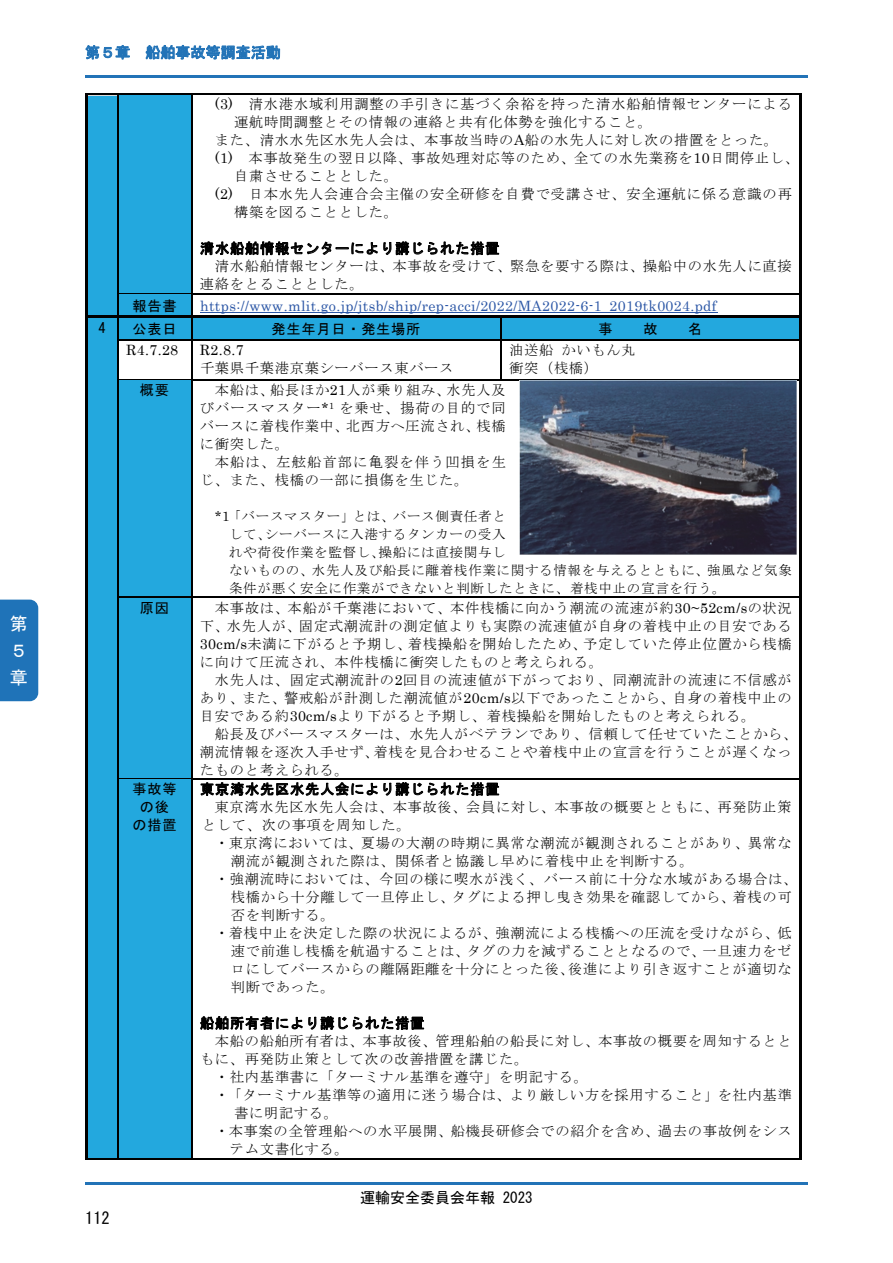
<style>
.page{position:relative;width:893px;height:1263px;background:#fff}
.page>*{position:absolute;margin:0;border:0;box-sizing:border-box;transform-origin:0 0}
.t1{font:18px/27px "MS Gothic";color:#fff}
.t2{font:16.5px "MS Gothic";color:#000}
.t3{font:15px "MS Gothic";color:#000}
.t4{font:15px "MS Gothic";color:#2273b7}
.t5{font:14.25px/18px "MS Mincho";letter-spacing:.05em;color:#000}
.t6{font:14.25px/18px "MS Gothic";letter-spacing:.055em;color:#000;text-align:center}
.t7{font:14.25px "Century";letter-spacing:.025em;color:#2c57a6}
.t8{font:14.25px/18px "MS Mincho";letter-spacing:.075em;color:#000}
.t9{font:14.25px "Century";color:#000}
.t10{font:13.5px/18px "MS Mincho";letter-spacing:.055em;color:#000}
.s1{font-family:"Century"}
</style>
<div class="page">
<hr style="left:85px;top:75px;width:723px;height:3px;background:#2273b7">
<hr style="left:85px;top:1182px;width:723px;height:2px;background:#2273b7">
<div style="left:87px;top:95px;width:30px;height:198px;background:#23a8de"></div>
<div style="left:119px;top:95px;width:72px;height:198px;background:#23a8de"></div>
<hr style="left:87px;top:94px;width:30px;height:1px;background:#000">
<hr style="left:87px;top:95px;width:30px;height:1px;background:#d9d9d9">
<hr style="left:119px;top:94px;width:72px;height:1px;background:#000">
<hr style="left:193px;top:94px;width:606px;height:1px;background:#000">
<hr style="left:85px;top:95px;width:2px;height:198px;background:#000">
<hr style="left:117px;top:95px;width:2px;height:198px;background:#000">
<hr style="left:191px;top:95px;width:2px;height:198px;background:#000">
<hr style="left:799px;top:95px;width:3px;height:198px;background:#000">
<div style="left:87px;top:293px;width:30px;height:23px;background:#23a8de"></div>
<div style="left:119px;top:295px;width:72px;height:21px;background:#23a8de"></div>
<hr style="left:200px;top:312px;width:517px;height:1px;background:#2c57a6">
<hr style="left:119px;top:293px;width:72px;height:1px;background:#000">
<hr style="left:119px;top:294px;width:72px;height:1px;background:#23a8de">
<hr style="left:193px;top:293px;width:606px;height:1px;background:#000">
<hr style="left:85px;top:295px;width:2px;height:21px;background:#000">
<hr style="left:117px;top:295px;width:2px;height:21px;background:#000">
<hr style="left:191px;top:295px;width:2px;height:21px;background:#000">
<hr style="left:799px;top:295px;width:3px;height:21px;background:#000">
<div style="left:87px;top:318px;width:30px;height:840px;background:#23a8de"></div>
<div style="left:119px;top:318px;width:72px;height:21px;background:#23a8de"></div>
<div style="left:193px;top:318px;width:307px;height:21px;background:#23a8de"></div>
<div style="left:502px;top:318px;width:297px;height:21px;background:#23a8de"></div>
<hr style="left:85px;top:316px;width:717px;height:2px;background:#000">
<hr style="left:85px;top:318px;width:2px;height:21px;background:#000">
<hr style="left:117px;top:318px;width:2px;height:21px;background:#000">
<hr style="left:191px;top:318px;width:2px;height:21px;background:#000">
<hr style="left:500px;top:318px;width:2px;height:21px;background:#000">
<hr style="left:799px;top:318px;width:3px;height:21px;background:#000">
<hr style="left:119px;top:339px;width:72px;height:2px;background:#000">
<hr style="left:193px;top:339px;width:307px;height:2px;background:#000">
<hr style="left:502px;top:339px;width:297px;height:2px;background:#000">
<hr style="left:85px;top:341px;width:2px;height:38px;background:#000">
<hr style="left:117px;top:341px;width:2px;height:38px;background:#000">
<hr style="left:191px;top:341px;width:2px;height:38px;background:#000">
<hr style="left:500px;top:341px;width:2px;height:38px;background:#000">
<hr style="left:799px;top:341px;width:3px;height:38px;background:#000">
<div style="left:119px;top:381px;width:72px;height:216px;background:#23a8de"></div>
<hr style="left:119px;top:379px;width:72px;height:2px;background:#000">
<hr style="left:193px;top:379px;width:606px;height:2px;background:#000">
<hr style="left:85px;top:381px;width:2px;height:216px;background:#000">
<hr style="left:117px;top:381px;width:2px;height:216px;background:#000">
<hr style="left:191px;top:381px;width:2px;height:216px;background:#000">
<hr style="left:799px;top:381px;width:3px;height:216px;background:#000">
<div style="left:119px;top:598px;width:72px;height:180px;background:#23a8de"></div>
<hr style="left:119px;top:597px;width:72px;height:1px;background:#000">
<hr style="left:193px;top:597px;width:606px;height:1px;background:#000">
<hr style="left:85px;top:598px;width:2px;height:180px;background:#000">
<hr style="left:117px;top:598px;width:2px;height:180px;background:#000">
<hr style="left:191px;top:598px;width:2px;height:180px;background:#000">
<hr style="left:799px;top:598px;width:3px;height:180px;background:#000">
<div style="left:119px;top:780px;width:72px;height:378px;background:#23a8de"></div>
<hr style="left:119px;top:778px;width:72px;height:2px;background:#000">
<hr style="left:193px;top:778px;width:606px;height:2px;background:#000">
<hr style="left:85px;top:780px;width:2px;height:378px;background:#000">
<hr style="left:85px;top:1158px;width:32px;height:1px;background:#000">
<hr style="left:117px;top:780px;width:2px;height:379px;background:#000">
<hr style="left:119px;top:1158px;width:72px;height:1px;background:#000">
<hr style="left:191px;top:780px;width:2px;height:379px;background:#000">
<hr style="left:193px;top:1158px;width:606px;height:1px;background:#000">
<hr style="left:799px;top:780px;width:3px;height:379px;background:#000">
<img style="left:519px;top:381px;width:277px;height:174px">
<div style="left:0;top:600px;width:38px;height:101px;background:#1f73b8"></div>
<p class="t1" style="left:10px;top:610px;width:19px">第<br>５章</p>
<p class="t4" style="left:85px;top:45px;width:197px">第５章 船舶事故等調査活動</p>
<p class="t5" style="left:215px;top:95px;width:578px"><span class="s1">(3)</span> 清水港水域利用調整の手引きに基づく余裕を持った清水船舶情報センターによる</p>
<p class="t5" style="left:234px;top:113px;width:419px">運航時間調整とその情報の連絡と共有化体勢を強化すること。</p>
<p class="t5" style="left:215px;top:131px;width:565px">また、清水水先区水先人会は、本事故当時の<span class="s1">A</span>船の水先人に対し次の措置をとった。</p>
<p class="t5" style="left:215px;top:149px;width:586px"><span class="s1">(1)</span> 本事故発生の翌日以降、事故処理対応等のため、全ての水先業務を<span class="s1">10</span>日間停止し、</p>
<p class="t5" style="left:234px;top:167px;width:165px">自粛させることとした。</p>
<p class="t5" style="left:215px;top:185px;width:578px"><span class="s1">(2)</span> 日本水先人会連合会主催の安全研修を自費で受講させ、安全運航に係る意識の再</p>
<p class="t5" style="left:234px;top:203px;width:165px">構築を図ることとした。</p>
<p class="t6" style="left:200px;top:239px;width:301px">清水船舶情報センターにより講じられた措置</p>
<p class="t5" style="left:200px;top:257px;width:593px;text-indent:15px">清水船舶情報センターは、本事故を受けて、緊急を要する際は、操船中の水先人に直接連絡をとることとした。</p>
<p class="t6" style="left:132px;top:296px;width:46px">報告書</p>
<p class="t7" style="left:200px;top:293px;width:518px">https://www.mlit.go.jp/jtsb/ship/rep-acci/2022/MA2022-6-1_2019tk0024.pdf</p>
<p class="t6" style="left:98px;top:318px;width:9px">4</p>
<p class="t6" style="left:132px;top:320px;width:46px">公表日</p>
<p class="t6" style="left:272px;top:320px;width:150px">発生年月日・発生場所</p>
<p class="t6" style="left:598px;top:320px;width:16px">事</p>
<p class="t6" style="left:643px;top:320px;width:16px">故</p>
<p class="t6" style="left:688px;top:320px;width:16px">名</p>
<p class="t9" style="left:126px;top:338px;width:53px">R4.7.28</p>
<p class="t9" style="left:200px;top:338px;width:45px">R2.8.7</p>
<p class="t5" style="left:200px;top:359px;width:255px">千葉県千葉港京葉シーバース東バース</p>
<p class="t5" style="left:509px;top:341px;width:128px">油送船かいもん丸衝突（桟橋）</p>
<p class="t6" style="left:140px;top:381px;width:31px">概要</p>
<p class="t5" style="left:200px;top:381px;width:307px;text-align:justify;text-indent:15px">本船は、船長ほか<span class="s1">21</span>人が乗り組み、水先人及びバースマスター<span class="s1">*</span><sup>1</sup> を乗せ、揚荷の目的で同バースに着桟作業中、北西方へ圧流され、桟橋に衝突した。</p>
<p class="t8" style="left:200px;top:453px;width:307px;text-indent:15px">本船は、左舷船首部に亀裂を伴う凹損を生じ、また、桟橋の一部に損傷を生じた。</p>
<p class="t10" style="left:229px;top:507px;width:564px;text-indent:-14px"><span class="s1">*1</span>「バースマスター」とは、バース側責任者と<br>して、シーバースに入港するタンカーの受入<br>れや荷役作業を監督し、操船には直接関与し<br>ないものの、水先人及び船長に離着桟作業に関する情報を与えるとともに、強風など気象条件が悪く安全に作業ができないと判断したときに、着桟中止の宣言を行う。</p>
<p class="t6" style="left:140px;top:598px;width:31px">原因</p>
<p class="t5" style="left:200px;top:598px;width:593px;text-align:justify;text-indent:15px">本事故は、本船が千葉港において、本件桟橋に向かう潮流の流速が約<span class="s1">30~52cm/s</span>の状況下、水先人が、固定式潮流計の測定値よりも実際の流速値が自身の着桟中止の目安である<span class="s1">30cm/s</span>未満に下がると予期し、着桟操船を開始したため、予定していた停止位置から桟橋に向けて圧流され、本件桟橋に衝突したものと考えられる。</p>
<p class="t5" style="left:200px;top:670px;width:593px;text-align:justify;text-indent:15px">水先人は、固定式潮流計の<span class="s1">2</span>回目の流速値が下がっており、同潮流計の流速に不信感があり、また、警戒船が計測した潮流値が<span class="s1">20cm/s</span>以下であったことから、自身の着桟中止の目安である約<span class="s1">30cm/s</span>より下がると予期し、着桟操船を開始したものと考えられる。</p>
<p class="t5" style="left:200px;top:725px;width:599px;text-indent:15px">船長及びバースマスターは、水先人がベテランであり、信頼して任せていたことから、潮流情報を逐次入手せず、着桟を見合わせることや着桟中止の宣言を行うことが遅くなったものと考えられる。</p>
<p class="t6" style="left:132px;top:780px;width:46px">事故等の後の措置</p>
<p class="t6" style="left:200px;top:780px;width:301px">東京湾水先区水先人会により講じられた措置</p>
<p class="t5" style="left:202px;top:798px;width:591px;text-indent:13px">東京湾水先区水先人会は、本事故後、会員に対し、本事故の概要とともに、再発防止策として、次の事項を周知した。</p>
<p class="t5" style="left:215px;top:834px;width:578px">・東京湾においては、夏場の大潮の時期に異常な潮流が観測されることがあり、異常な</p>
<p class="t5" style="left:231px;top:852px;width:464px">潮流が観測された際は、関係者と協議し早めに着桟中止を判断する。</p>
<p class="t5" style="left:215px;top:870px;width:584px">・強潮流時においては、今回の様に喫水が浅く、バース前に十分な水域がある場合は、</p>
<p class="t5" style="left:231px;top:888px;width:562px">桟橋から十分離して一旦停止し、タグによる押し曳き効果を確認してから、着桟の可</p>
<p class="t5" style="left:231px;top:906px;width:105px">否を判断する。</p>
<p class="t5" style="left:215px;top:924px;width:578px">・着桟中止を決定した際の状況によるが、強潮流による桟橋への圧流を受けながら、低</p>
<p class="t5" style="left:231px;top:942px;width:562px">速で前進し桟橋を航過することは、タグの力を減ずることとなるので、一旦速力をゼ</p>
<p class="t5" style="left:231px;top:960px;width:562px">ロにしてバースからの離隔距離を十分にとった後、後進により引き返すことが適切な</p>
<p class="t5" style="left:231px;top:978px;width:105px">判断であった。</p>
<p class="t6" style="left:200px;top:1014px;width:226px">船舶所有者により講じられた措置</p>
<p class="t5" style="left:215px;top:1032px;width:578px">本船の船舶所有者は、本事故後、管理船舶の船長に対し、本事故の概要を周知するとと</p>
<p class="t5" style="left:200px;top:1050px;width:330px">もに、再発防止策として次の改善措置を講じた。</p>
<p class="t5" style="left:215px;top:1068px;width:375px">・社内基準書に「ターミナル基準を遵守」を明記する。</p>
<p class="t5" style="left:215px;top:1086px;width:578px">・「ターミナル基準等の適用に迷う場合は、より厳しい方を採用すること」を社内基準</p>
<p class="t5" style="left:234px;top:1104px;width:105px">書に明記する。</p>
<p class="t5" style="left:215px;top:1122px;width:578px">・本事案の全管理船への水平展開、船機長研修会での紹介を含め、過去の事故例をシス</p>
<p class="t5" style="left:230px;top:1140px;width:120px">テム文書化する。</p>
<p class="t2" style="left:85px;top:1210px;width:26px">112</p>
<p class="t3" style="left:360px;top:1190px;width:174px">運輸安全委員会年報 2023</p>
</div>
